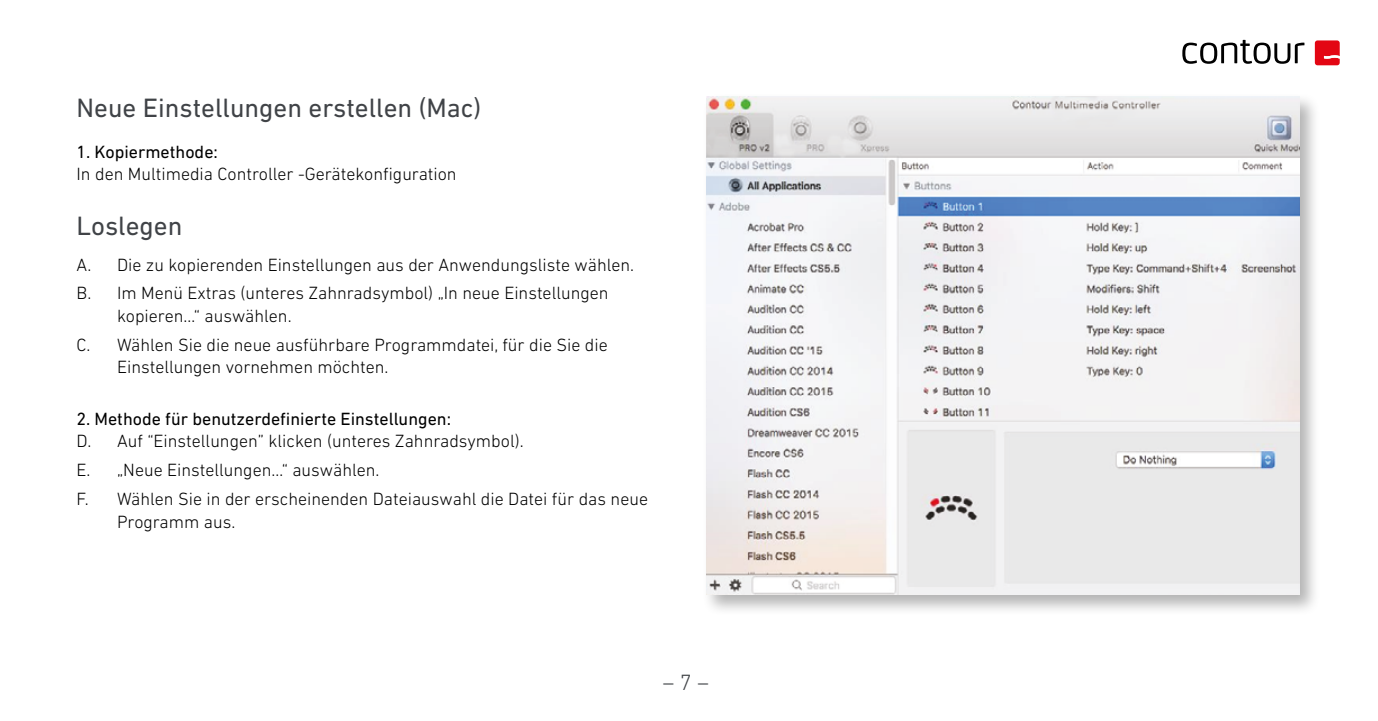
<style>
.page{position:relative;width:1378px;height:721px;background:#fff}
.page>*{position:absolute;margin:0;border:0;box-sizing:border-box;transform-origin:0 0}
.t1{font:27px "DIN Next LT Pro";color:#404347}
.t2{font:300 22.5px "DIN Next LT Pro";color:#404347}
.t3{font:300 18px/28.8px "DIN Next LT Pro";color:#000}
.t4{font:18px "DIN Next LT Pro";color:#000}
</style>
<div class="page">
<div style="left:702px;top:92px;width:619px;height:525px;background:#000;opacity:.3"></div>
<img style="left:706px;top:96px;width:594px;height:499px">
<svg style="left:1182px;top:40px;width:122px;height:24px"></svg>
<svg style="left:1315px;top:40px;width:24px;height:25px"></svg>
<h1 class="t1" style="left:77px;top:92px;width:406px">Neue Einstellungen erstellen (Mac)</h1>
<p class="t4" style="left:77px;top:141px;width:143px">1. Kopiermethode:</p>
<p class="t3" style="left:77px;top:160px;width:382px">In den Multimedia Controller -Gerätekonfiguration</p>
<h1 class="t1" style="left:77px;top:210px;width:107px">Loslegen</h1>
<p class="t3" style="left:77px;top:250px;width:559px">A. Die zu kopierenden Einstellungen aus der Anwendungsliste wählen.<br>B. Im Menü Extras (unteres Zahnradsymbol) „In neue Einstellungen</p>
<p class="t3" style="left:77px;top:301px;width:533px;text-indent:40px">kopieren…“ auswählen.<br>C. Wählen Sie die neue ausführbare Programmdatei, für die Sie die</p>
<p class="t3" style="left:117px;top:353px;width:273px">Einstellungen vornehmen möchten.</p>
<p class="t4" style="left:77px;top:408px;width:376px">2. Methode für benutzerdefinierte Einstellungen:</p>
<p class="t3" style="left:77px;top:426px;width:573px">D. Auf “Einstellungen” klicken (unteres Zahnradsymbol).<br>E. „Neue Einstellungen…“ auswählen.<br>F. Wählen Sie in der erscheinenden Dateiauswahl die Datei für das neue</p>
<p class="t3" style="left:117px;top:507px;width:120px">Programm aus.</p>
<p class="t2" style="left:663px;top:669px;width:47px">– 7 –</p>
</div>
